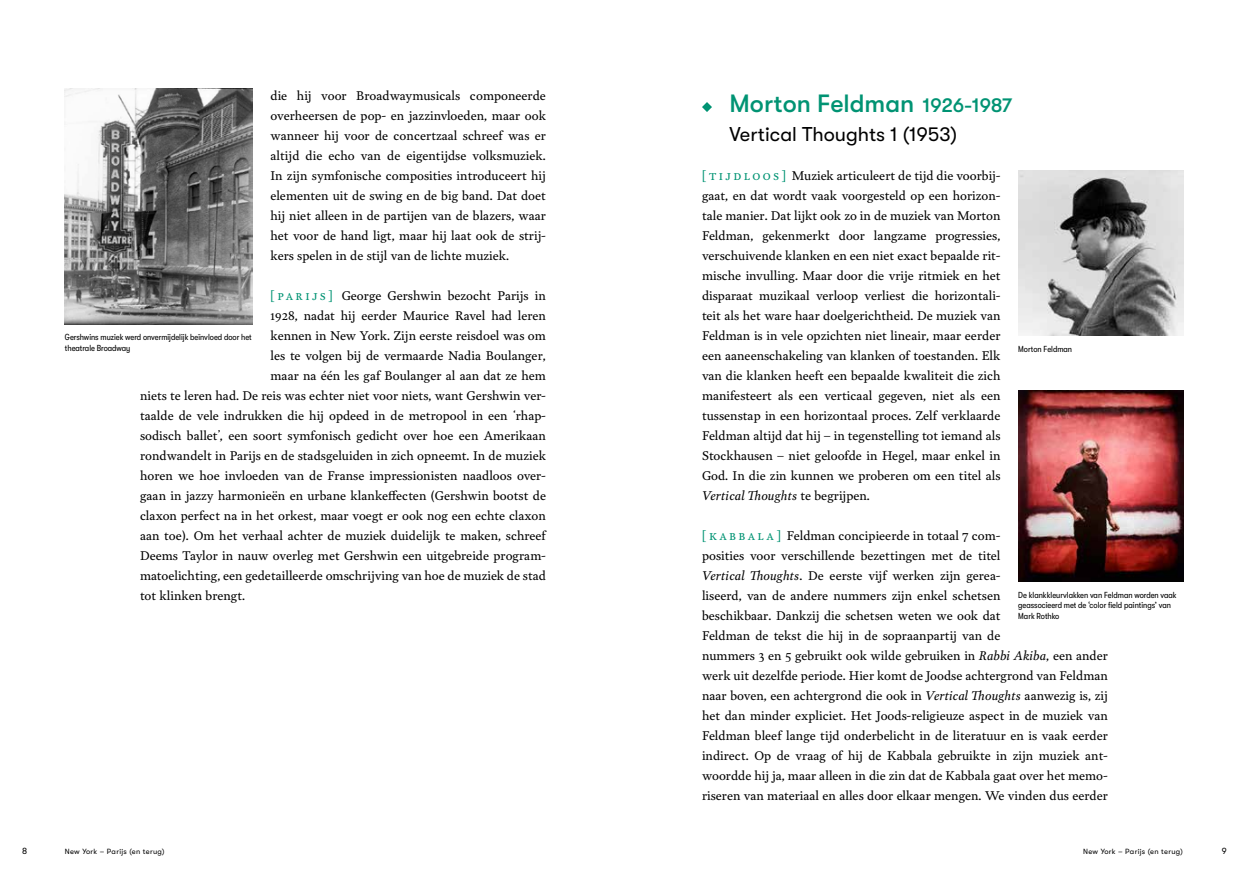
<style>
.page{position:relative;width:1248px;height:886px;background:#fff}
.page>*{position:absolute;margin:0;border:0;box-sizing:border-box;transform-origin:0 0}
.t1{font:500 25px "GT Walsheim Pro";color:#009373}
.t2{font:20px "GT Walsheim Pro";color:#000}
.t3{font:12.5px/20px "Garvis Pro";color:#000;text-align:justify}
.t4{font:condensed 8.75px/10.5px "GT Walsheim Pro";color:#000}
.t5{font:8.75px "GT Walsheim Pro";color:#000}
.t6{font:7.5px "GT Walsheim Pro";letter-spacing:.04em;color:#000}
.s1{color:#009373}
.s2{font-size:20px}
.s3{font-style:italic}
</style>
<div class="page">
<svg style="left:702px;top:102px;width:10px;height:10px"></svg>
<img style="left:65px;top:88px;width:188px;height:236px">
<img style="left:1018px;top:171px;width:164px;height:164px">
<img style="left:1018px;top:390px;width:164px;height:191px">
<p class="t3" style="left:270px;top:85px;width:278px">die hij voor Broadwaymusicals componeerde overheersen de pop- en jazzinvloeden, maar ook wanneer hij voor de concertzaal schreef was er altijd die echo van de eigentijdse volksmuziek.<br>In zijn symfonische composities introduceert hij elementen uit de swing en de big band. Dat doet hij niet alleen in de partijen van de blazers, waar het voor de hand ligt, maar hij laat ook de strij&shy;kers spelen in de stijl van de lichte muziek.</p>
<p class="t3" style="left:270px;top:285px;width:277px"><span class="s1">[ P a r i j s ]</span> George Gershwin bezocht Parijs in</p>
<p class="t3" style="left:270px;top:305px;width:277px">1928, nadat hij eerder Maurice Ravel had leren</p>
<p class="t3" style="left:270px;top:325px;width:277px">kennen in New York. Zijn eerste reisdoel was om</p>
<p class="t3" style="left:270px;top:345px;width:277px">les te volgen bij de vermaarde Nadia Boulanger,</p>
<p class="t3" style="left:270px;top:365px;width:277px">maar na één les gaf Boulanger al aan dat ze hem</p>
<p class="t3" style="left:140px;top:385px;width:407px">niets te leren had. De reis was echter niet voor niets, want Gershwin ver-</p>
<p class="t3" style="left:140px;top:405px;width:407px">taalde de vele indrukken die hij opdeed in de metropool in een ‘rhap-</p>
<p class="t3" style="left:140px;top:425px;width:407px">sodisch ballet’, een soort symfonisch gedicht over hoe een Amerikaan</p>
<p class="t3" style="left:140px;top:445px;width:407px">rondwandelt in Parijs en de stadsgeluiden in zich opneemt. In de muziek</p>
<p class="t3" style="left:140px;top:465px;width:407px">horen we hoe invloeden van de Franse impressionisten naadloos over-</p>
<p class="t3" style="left:140px;top:485px;width:407px">gaan in jazzy harmonieën en urbane klankeffecten (Gershwin bootst de</p>
<p class="t3" style="left:140px;top:505px;width:407px">claxon perfect na in het orkest, maar voegt er ook nog een echte claxon</p>
<p class="t3" style="left:140px;top:525px;width:408px">aan toe). Om het verhaal achter de muziek duidelijk te maken, schreef</p>
<p class="t3" style="left:140px;top:545px;width:407px">Deems Taylor in nauw overleg met Gershwin een uitgebreide program-</p>
<p class="t3" style="left:140px;top:565px;width:407px">matoelichting, een gedetailleerde omschrijving van hoe de muziek de stad</p>
<p class="t3" style="left:140px;top:585px;width:107px">tot klinken brengt.</p>
<p class="t4" style="left:65px;top:332px;width:188px">Gershwins muziek werd onvermijdelijk beïnvloed door het theatrale Broadway</p>
<h1 class="t1" style="left:729px;top:89px;width:284px">Morton Feldman <span class="s2">1926-1987</span></h1>
<h2 class="t2" style="left:729px;top:123px;width:229px">Vertical Thoughts 1 (1953)</h2>
<p class="t3" style="left:702px;top:165px;width:300px"><span class="s1">[ t i j d l o o s ]</span> Muziek articuleert de tijd die voorbij&shy;gaat, en dat wordt vaak voorgesteld op een horizon&shy;tale manier. Dat lijkt ook zo in de muziek van Morton Feldman, gekenmerkt door langzame progressies, verschuivende klanken en een niet exact bepaalde rit&shy;mische invulling. Maar door die vrije ritmiek en het disparaat muzikaal verloop verliest die horizontali&shy;teit als het ware haar doelgerichtheid. De muziek van Feldman is in vele opzichten niet lineair, maar eerder een aaneenschakeling van klanken of toestanden. Elk van die klanken heeft een bepaalde kwaliteit die zich manifesteert als een verticaal gegeven, niet als een tussenstap in een horizontaal proces. Zelf verklaarde Feldman altijd dat hij – in tegenstelling tot iemand als Stockhausen – niet geloofde in Hegel, maar enkel in God. In die zin kunnen we proberen om een titel als <span class="s3">Vertical Thoughts</span> te begrijpen.</p>
<p class="t3" style="left:702px;top:525px;width:408px;text-align:left"><span class="s1">[ K a bb a l a ]</span> Feldman concipieerde in totaal 7 com-<br>posities voor verschillende bezettingen met de titel<br><span class="s3">Vertical Thoughts</span>. De eerste vijf werken zijn gerea-<br>liseerd, van de andere nummers zijn enkel schetsen<br>beschikbaar. Dankzij die schetsen weten we ook dat<br>Feldman de tekst die hij in de sopraanpartij van de<br>nummers 3 en 5 gebruikt ook wilde gebruiken in <span class="s3">Rabbi Akiba</span>, een ander werk uit dezelfde periode. Hier komt de Joodse achtergrond van Feldman naar boven, een achtergrond die ook in <span class="s3">Vertical Thoughts</span> aanwezig is, zij het dan minder expliciet. Het Joods-religieuze aspect in de muziek van Feldman bleef lange tijd onderbelicht in de literatuur en is vaak eerder indirect. Op de vraag of hij de Kabbala gebruikte in zijn muziek ant&shy;woordde hij ja, maar alleen in die zin dat de Kabbala gaat over het memo&shy;riseren van materiaal en alles door elkaar mengen. We vinden dus eerder</p>
<p class="t4" style="left:1018px;top:344px;width:55px">Morton Feldman</p>
<p class="t4" style="left:1018px;top:590px;width:160px">De klankkleurvlakken van Feldman worden vaak geassocieerd met de ‘color field paintings’ van<br>Mark Rothko</p>
<p class="t5" style="left:22px;top:845px;width:7px">8</p>
<p class="t6" style="left:65px;top:847px;width:101px">New York – Parijs (en terug)</p>
<p class="t6" style="left:1083px;top:847px;width:101px">New York – Parijs (en terug)</p>
<p class="t5" style="left:1221px;top:845px;width:6px">9</p>
</div>
